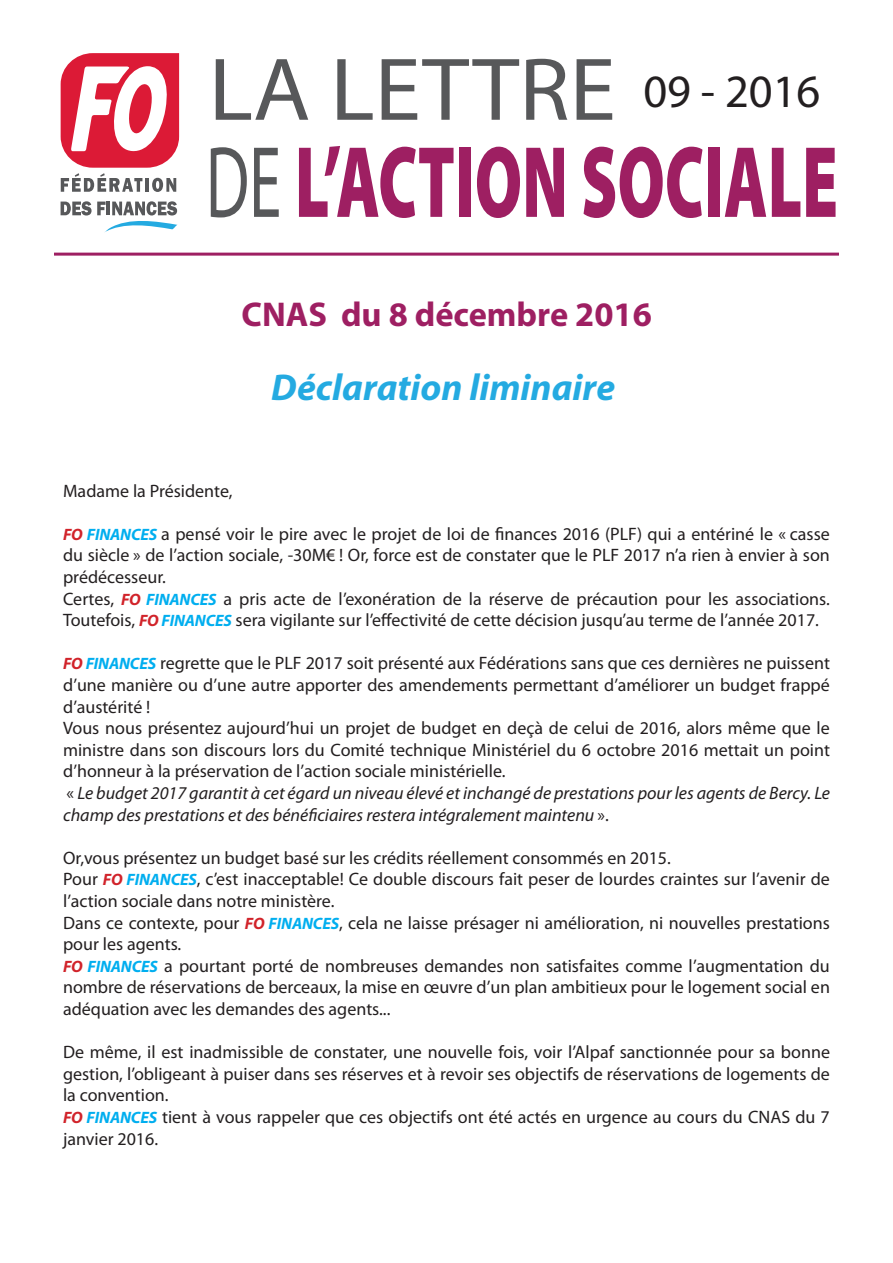
<style>
.page{position:relative;width:893px;height:1263px;background:#fff}
.page>*{position:absolute;margin:0;border:0;box-sizing:border-box;transform-origin:0 0}
.t1{font:46.5px "Myriad Pro";color:#231f20}
.t2{font:italic 700 37.5px "Myriad Pro";color:#24aae1}
.t3{font:700 34.5px "Myriad Pro";color:#9e1f62}
.Sans_interligne{font:18px/21.6px "Myriad Pro";color:#231f20;text-align:justify}
.Sans_interligne-2{font:italic 18px/21.6px "Myriad Pro";color:#231f20}
.s1{font-weight:700;font-style:italic;font-size:16.5px;color:#d1232a}
.s2{font-weight:700;font-style:italic;font-size:16.5px;color:#00aeef}
.s3{font-style:normal}
</style>
<div class="page">
<svg style="left:216px;top:59px;width:92px;height:61px"></svg>
<svg style="left:337px;top:59px;width:36px;height:61px"></svg>
<svg style="left:382px;top:59px;width:137px;height:61px"></svg>
<svg style="left:526px;top:59px;width:41px;height:61px"></svg>
<svg style="left:577px;top:59px;width:35px;height:61px"></svg>
<svg style="left:211px;top:147px;width:36px;height:70px"></svg>
<svg style="left:254px;top:148px;width:25px;height:69px"></svg>
<svg style="left:299px;top:146px;width:155px;height:72px"></svg>
<div style="left:459px;top:148px;width:12px;height:69px;background:#9e1f62"></div>
<svg style="left:477px;top:147px;width:43px;height:71px"></svg>
<svg style="left:526px;top:148px;width:38px;height:69px"></svg>
<svg style="left:583px;top:147px;width:119px;height:71px"></svg>
<div style="left:708px;top:148px;width:12px;height:69px;background:#9e1f62"></div>
<svg style="left:725px;top:148px;width:41px;height:69px"></svg>
<svg style="left:772px;top:148px;width:28px;height:69px"></svg>
<svg style="left:806px;top:148px;width:29px;height:69px"></svg>
<hr style="left:54px;top:253px;width:785px;height:3px;background:#9e1f62">
<svg style="left:61px;top:53px;width:118px;height:139px"></svg>
<svg style="left:61px;top:201px;width:117px;height:32px"></svg>
<p class="t1" style="left:643px;top:63px;width:179px">09 - 2016</p>
<p class="t3" style="left:241px;top:292px;width:412px">CNAS du 8 décembre 2016</p>
<p class="t2" style="left:271px;top:362px;width:346px">Déclaration liminaire</p>
<p class="Sans_interligne" style="left:63px;top:479px;width:171px">Madame la Présidente,</p>
<p class="Sans_interligne" style="left:63px;top:523px;width:768px"><span class="s1">FO</span> <span class="s2">FINANCES</span> a pensé voir le pire avec le projet de loi de finances 2016 (PLF) qui a entériné le « casse du siècle » de l’action sociale, -30M€ ! Or, force est de constater que le PLF 2017 n’a rien à envier à son prédécesseur.</p>
<p class="Sans_interligne" style="left:63px;top:587px;width:768px">Certes, <span class="s1">FO</span> <span class="s2">FINANCES</span> a pris acte de l’exonération de la réserve de précaution pour les associations.<br>Toutefois, <span class="s1">FO</span> <span class="s2">FINANCES</span> sera vigilante sur l’effectivité de cette décision jusqu’au terme de l’année 2017.</p>
<p class="Sans_interligne" style="left:63px;top:652px;width:768px"><span class="s1">FO</span> <span class="s2">FINANCES</span> regrette que le PLF 2017 soit présenté aux Fédérations sans que ces dernières ne puissent d’une manière ou d’une autre apporter des amendements permettant d’améliorer un budget frappé d’austérité !</p>
<p class="Sans_interligne" style="left:63px;top:717px;width:768px">Vous nous présentez aujourd’hui un projet de budget en deçà de celui de 2016, alors même que le ministre dans son discours lors du Comité technique Ministériel du 6 octobre 2016 mettait un point d’honneur à la préservation de l’action sociale ministérielle.</p>
<p class="Sans_interligne-2" style="left:63px;top:782px;width:768px"><span class="s3">«</span> Le budget 2017 garantit à cet égard un niveau élevé et inchangé de prestations pour les agents de Bercy. Le champ des prestations et des bénéficiaires restera intégralement maintenu <span class="s3">».</span></p>
<p class="Sans_interligne" style="left:63px;top:847px;width:609px">Or,vous présentez un budget basé sur les crédits réellement consommés en 2015.</p>
<p class="Sans_interligne" style="left:63px;top:868px;width:768px">Pour <span class="s1">FO</span> <span class="s2">FINANCES</span>, c’est inacceptable! Ce double discours fait peser de lourdes craintes sur l’avenir de l’action sociale dans notre ministère.</p>
<p class="Sans_interligne" style="left:63px;top:911px;width:768px">Dans ce contexte, pour <span class="s1">FO</span> <span class="s2">FINANCES</span>, cela ne laisse présager ni amélioration, ni nouvelles prestations pour les agents.</p>
<p class="Sans_interligne" style="left:63px;top:955px;width:768px"><span class="s1">FO</span> <span class="s2">FINANCES</span> a pourtant porté de nombreuses demandes non satisfaites comme l’augmentation du nombre de réservations de berceaux, la mise en œuvre d’un plan ambitieux pour le logement social en adéquation avec les demandes des agents...</p>
<p class="Sans_interligne" style="left:63px;top:1041px;width:768px">De même, il est inadmissible de constater, une nouvelle fois, voir l’Alpaf sanctionnée pour sa bonne gestion, l’obligeant à puiser dans ses réserves et à revoir ses objectifs de réservations de logements de la convention.</p>
<p class="Sans_interligne" style="left:63px;top:1106px;width:768px"><span class="s1">FO</span> <span class="s2">FINANCES</span> tient à vous rappeler que ces objectifs ont été actés en urgence au cours du CNAS du 7 janvier 2016.</p>
</div>
